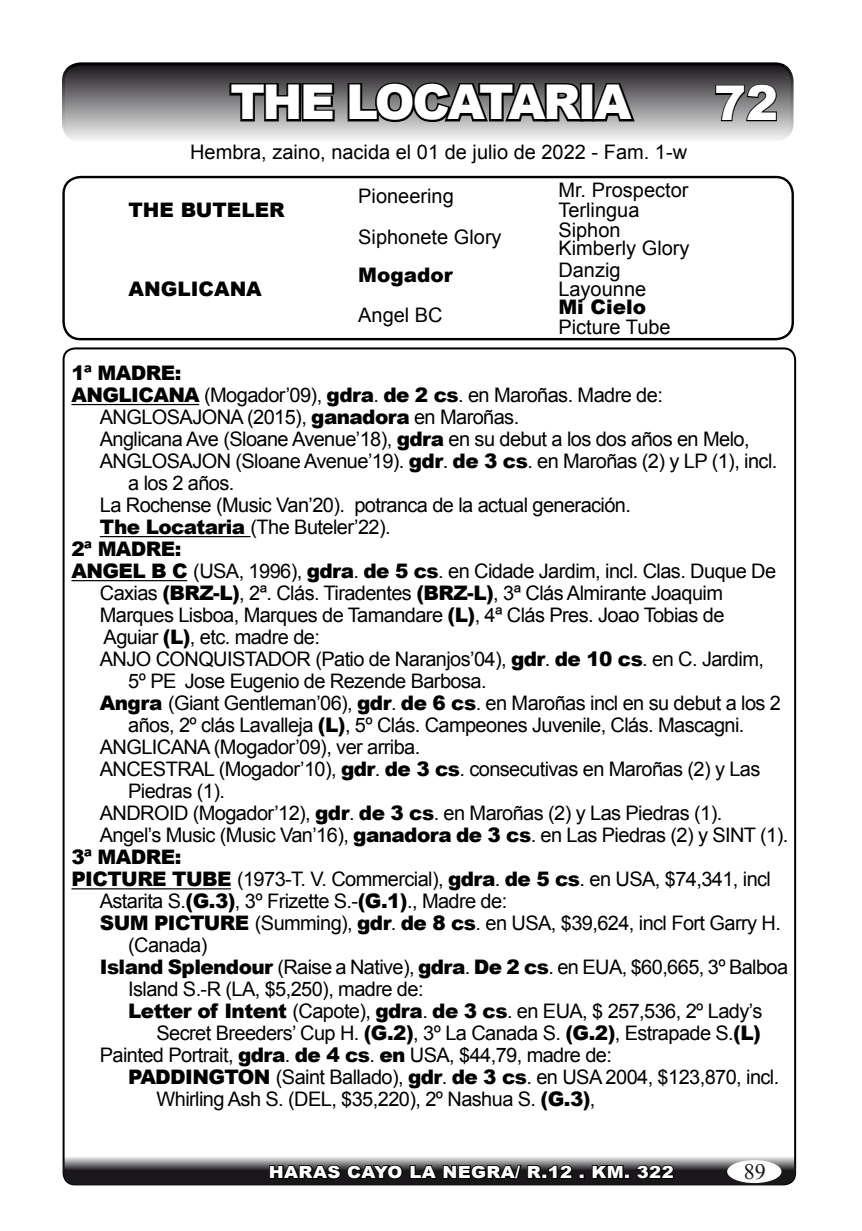
<style>
.page{position:relative;width:862px;height:1231px;background:#fff}
.page>*{position:absolute;margin:0;border:0;box-sizing:border-box;transform-origin:0 0}
.t1{font:900 48px "Arial";letter-spacing:-.05em;color:#fff}
.t2{font:22px "Times New Roman";color:#1a171b}
.t3{font:20px "Arial";letter-spacing:-.03em;color:#000}
.t4{font:20px "Arial";color:#000}
.t5{font:900 20px "Arial";color:#000}
.t6{font:900 16.8px "Arial";letter-spacing:.02em;color:#fff;scale:1.08 1}
.s1{font-weight:900}
</style>
<div class="page">
<svg style="left:391px;top:1149px;width:74px;height:39px"></svg>
<div style="left:64px;top:348px;width:731px;height:836px;background:#fff;border-radius:11px"></div>
<div style="left:62px;top:176px;width:732px;height:164px;border:2px solid #000;border-radius:17px"></div>
<div style="left:63px;top:64px;width:729px;height:76px;background:linear-gradient(to bottom,#181519,#f0f0f0);border-radius:17px"></div>
<div style="left:62px;top:62px;width:731px;height:80px;border:3px solid #000;border-radius:17px"></div>
<svg style="left:63px;top:1155px;width:733px;height:29px;background:#6a686b"></svg>
<svg style="left:777px;top:1155px;width:19px;height:15px"></svg>
<svg style="left:63px;top:1155px;width:19px;height:15px"></svg>
<div style="left:727px;top:1159px;width:54px;height:23px;background:#fff;border-radius:50%"></div>
<svg style="left:227px;top:81px;width:110px;height:42px;background:#4b4a4b"></svg>
<svg style="left:346px;top:80px;width:291px;height:45px;background:#4e4d4e"></svg>
<hr style="left:71px;top:404px;width:128px;height:1px;background:#000">
<hr style="left:100px;top:536px;width:150px;height:1px;background:#000">
<hr style="left:71px;top:580px;width:116px;height:1px;background:#000">
<hr style="left:71px;top:888px;width:160px;height:1px;background:#000">
<svg style="left:714px;top:83px;width:64px;height:39px;background:#666567"></svg>
<svg style="left:268px;top:1162px;width:317px;height:18px;background:#272628"></svg>
<svg style="left:591px;top:1155px;width:84px;height:25px;background:#575657"></svg>
<h1 class="t1" style="left:230px;top:67px;width:403px">THE LOCATARIA</h1>
<p class="t4" style="left:190px;top:138px;width:498px">Hembra, zaino, nacida el 01 de julio de 2022 - Fam. 1-w</p>
<p class="t5" style="left:129px;top:195px;width:158px">THE BUTELER</p>
<p class="t5" style="left:128px;top:274px;width:135px">ANGLICANA</p>
<p class="t4" style="left:358px;top:182px;width:97px">Pioneering</p>
<p class="t4" style="left:358px;top:224px;width:145px">Siphonete Glory</p>
<p class="t5" style="left:358px;top:260px;width:96px">Mogador</p>
<p class="t3" style="left:358px;top:302px;width:86px">Angel BC</p>
<p class="t4" style="left:558px;top:177px;width:132px">Mr. Prospector</p>
<p class="t4" style="left:558px;top:197px;width:83px">Terlingua</p>
<p class="t3" style="left:558px;top:217px;width:64px">Siphon</p>
<p class="t4" style="left:558px;top:235px;width:133px">Kimberly Glory</p>
<p class="t3" style="left:558px;top:256px;width:64px">Danzig</p>
<p class="t4" style="left:558px;top:275px;width:89px">Layounne</p>
<p class="t5" style="left:558px;top:293px;width:89px">Mi Cielo</p>
<p class="t4" style="left:558px;top:313px;width:114px">Picture Tube</p>
<h1 class="t1" style="left:714px;top:68px;width:66px">72</h1>
<p class="t5" style="left:71px;top:358px;width:111px">1ª MADRE:</p>
<p class="t3" style="left:71px;top:382px;width:593px"><span class="s1">ANGLICANA</span> (Mogador’09), <span class="s1">gdra</span>. <span class="s1">de 2 cs</span>. en Maroñas. Madre de:</p>
<p class="t3" style="left:100px;top:404px;width:421px">ANGLOSAJONA (2015), <span class="s1">ganadora</span> en Maroñas.</p>
<p class="t3" style="left:100px;top:426px;width:651px">Anglicana Ave (Sloane Avenue’18), <span class="s1">gdra</span> en su debut a los dos años en Melo,</p>
<p class="t3" style="left:100px;top:448px;width:679px">ANGLOSAJON (Sloane Avenue’19). <span class="s1">gdr</span>. <span class="s1">de 3 cs</span>. en Maroñas (2) y LP (1), incl.</p>
<p class="t3" style="left:128px;top:470px;width:108px">a los 2 años.</p>
<p class="t3" style="left:100px;top:492px;width:533px">La Rochense (Music Van’20). potranca de la actual generación.</p>
<p class="t3" style="left:100px;top:514px;width:292px"><span class="s1">The Locataria</span> (The Buteler’22).</p>
<p class="t5" style="left:71px;top:534px;width:111px">2ª MADRE:</p>
<p class="t3" style="left:71px;top:558px;width:706px"><span class="s1">ANGEL B C</span> (USA, 1996), <span class="s1">gdra</span>. <span class="s1">de 5 cs</span>. en Cidade Jardim, incl. Clas. Duque De</p>
<p class="t3" style="left:100px;top:580px;width:624px">Caxias <span class="s1">(BRZ-L)</span>, 2ª. Clás. Tiradentes <span class="s1">(BRZ-L)</span>, 3ª Clás Almirante Joaquim</p>
<p class="t3" style="left:100px;top:602px;width:626px">Marques Lisboa, Marques de Tamandare <span class="s1">(L)</span>, 4ª Clás Pres. Joao Tobias de</p>
<p class="t3" style="left:104px;top:624px;width:218px">Aguiar <span class="s1">(L)</span>, etc. madre de:</p>
<p class="t3" style="left:100px;top:646px;width:665px">ANJO CONQUISTADOR (Patio de Naranjos’04), <span class="s1">gdr</span>. <span class="s1">de 10 cs</span>. en C. Jardim,</p>
<p class="t3" style="left:128px;top:668px;width:360px">5º PE Jose Eugenio de Rezende Barbosa.</p>
<p class="t3" style="left:100px;top:690px;width:682px"><span class="s1">Angra</span> (Giant Gentleman’06), <span class="s1">gdr</span>. <span class="s1">de 6 cs</span>. en Maroñas incl en su debut a los 2</p>
<p class="t3" style="left:128px;top:712px;width:618px">años, 2º clás Lavalleja <span class="s1">(L)</span>, 5º Clás. Campeones Juvenile, Clás. Mascagni.</p>
<p class="t3" style="left:100px;top:734px;width:322px">ANGLICANA (Mogador’09), ver arriba.</p>
<p class="t3" style="left:100px;top:756px;width:662px">ANCESTRAL (Mogador’10), <span class="s1">gdr</span>. <span class="s1">de 3 cs</span>. consecutivas en Maroñas (2) y Las</p>
<p class="t3" style="left:128px;top:778px;width:98px">Piedras (1).</p>
<p class="t3" style="left:100px;top:800px;width:624px">ANDROID (Mogador’12), <span class="s1">gdr</span>. <span class="s1">de 3 cs</span>. en Maroñas (2) y Las Piedras (1).</p>
<p class="t3" style="left:100px;top:822px;width:690px">Angel’s Music (Music Van’16), <span class="s1">ganadora de 3 cs</span>. en Las Piedras (2) y SINT (1).</p>
<p class="t5" style="left:71px;top:842px;width:111px">3ª MADRE:</p>
<p class="t3" style="left:71px;top:866px;width:701px"><span class="s1">PICTURE TUBE</span> (1973-T. V. Commercial), <span class="s1">gdra</span>. <span class="s1">de 5 cs</span>. en USA, $74,341, incl</p>
<p class="t3" style="left:100px;top:888px;width:409px">Astarita S.<span class="s1">(G.3)</span>, 3º Frizette S.-<span class="s1">(G.1)</span>., Madre de:</p>
<p class="t3" style="left:100px;top:910px;width:682px"><span class="s1">SUM PICTURE</span> (Summing), <span class="s1">gdr</span>. <span class="s1">de 8 cs</span>. en USA, $39,624, incl Fort Garry H.</p>
<p class="t3" style="left:128px;top:932px;width:81px">(Canada)</p>
<p class="t3" style="left:100px;top:954px;width:690px"><span class="s1">Island Splendour</span> (Raise a Native), <span class="s1">gdra</span>. <span class="s1">De 2 cs</span>. en EUA, $60,665, 3º Balboa</p>
<p class="t3" style="left:128px;top:976px;width:297px">Island S.-R (LA, $5,250), madre de:</p>
<p class="t3" style="left:128px;top:998px;width:635px"><span class="s1">Letter of Intent</span> (Capote), <span class="s1">gdra</span>. <span class="s1">de 3 cs</span>. en EUA, $ 257,536, 2º Lady’s</p>
<p class="t3" style="left:157px;top:1020px;width:606px">Secret Breeders’ Cup H. <span class="s1">(G.2)</span>, 3º La Canada S. <span class="s1">(G.2)</span>, Estrapade S.<span class="s1">(L)</span></p>
<p class="t3" style="left:100px;top:1042px;width:513px">Painted Portrait, <span class="s1">gdra</span>. <span class="s1">de 4 cs</span>. <span class="s1">en</span> USA, $44,79, madre de:</p>
<p class="t3" style="left:128px;top:1064px;width:652px"><span class="s1">PADDINGTON</span> (Saint Ballado), <span class="s1">gdr</span>. <span class="s1">de 3 cs</span>. en USA 2004, $123,870, incl.</p>
<p class="t3" style="left:157px;top:1086px;width:440px">Whirling Ash S. (DEL, $35,220), 2º Nashua S. <span class="s1">(G.3)</span>,</p>
<p class="t6" style="left:269px;top:1159px;width:376px">HARAS CAYO LA NEGRA/ R.12 . KM. 322</p>
<p class="t2" style="left:744px;top:1156px;width:23px">89</p>
</div>
